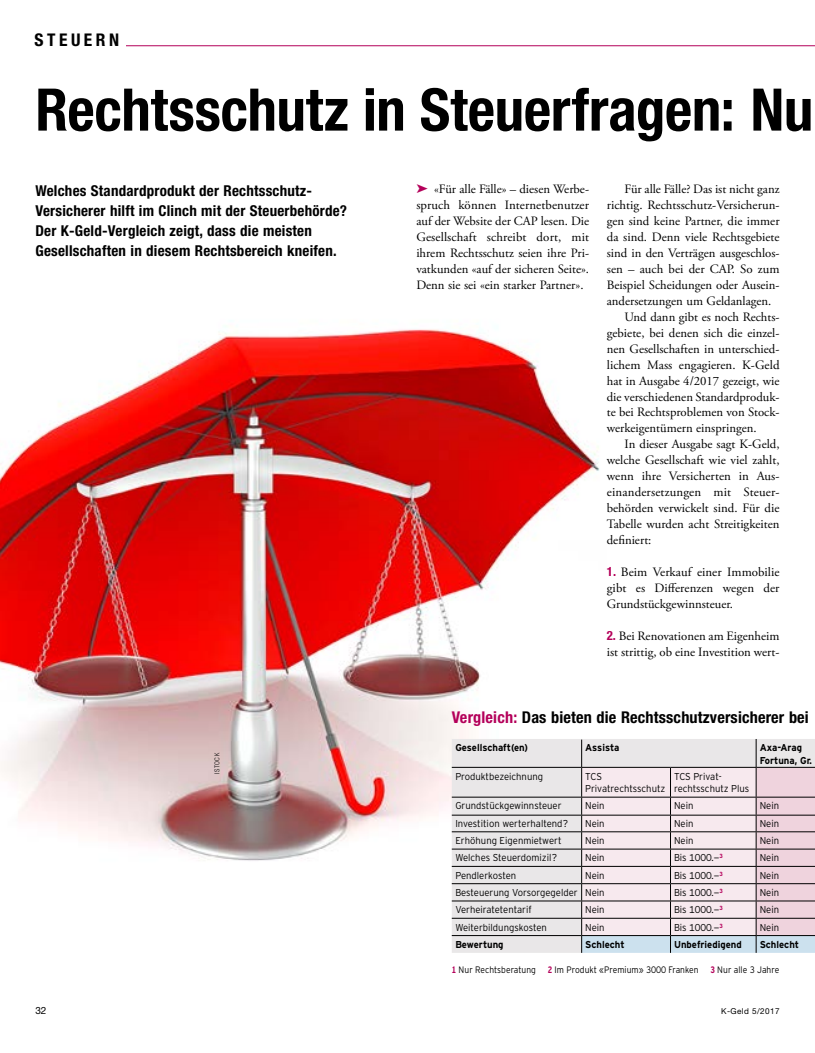
<style>
.page{position:relative;width:815px;height:1053px;background:#fff}
.page>*{position:absolute;margin:0;border:0;box-sizing:border-box;transform-origin:0 0}
.t1{font:700 condensed 58.75px "Helvetica Neue LT Std";letter-spacing:-.005em;color:#000}
.t2{font:700 condensed 17.5px "Helvetica Neue LT Std";letter-spacing:.2em;color:#000}
.t3{font:700 condensed 16.25px "Helvetica Neue LT Std";letter-spacing:.01em;color:#000}
.t4{font:700 condensed 15px/20px "Helvetica Neue LT Std";letter-spacing:.015em;color:#000}
.t5{font:12.75px/16px "Adobe Garamond Pro";color:#000;text-align:justify}
.t6{font:300 10px/12.5px "Interstate Konsum";color:#000}
.t7{font:700 10px/12.5px "Interstate Konsum";color:#000}
.t8{font:10px "Helvetica Neue LT Std";color:#000}
.t9{font:300 9.38px "Interstate Konsum";letter-spacing:.005em;color:#000;scale:.95 1}
.t10{font:8.12px "Helvetica Neue LT Std";letter-spacing:.05em;color:#000}
.t11{font:300 condensed 6.88px "Helvetica Neue LT Std";letter-spacing:.09em;color:#000}
.s1{font-family:"Zipp Dummbazz";color:#b4005a}
.s2{font-family:"Helvetica Neue LT Std";font-weight:700;font-stretch:condensed;color:#b4005a}
.s3{color:#b4005a}
.s4{font-weight:700;font-stretch:condensed;color:#b4005a}
</style>
<div class="page">
<img style="left:0;top:329px;width:600px;height:590px">
<hr style="left:53px;top:45px;width:762px;height:1px;background:#b4005a">
<div style="left:35px;top:34px;width:91px;height:17px;background:#fff"></div>
<div style="left:452px;top:739px;width:129px;height:213px;background:#e9e7e8"></div>
<hr style="left:452px;top:767px;width:130px;height:1px;background:#000">
<hr style="left:452px;top:796px;width:130px;height:1px;background:#000">
<hr style="left:452px;top:814px;width:130px;height:1px;background:#000">
<hr style="left:452px;top:831px;width:130px;height:1px;background:#000">
<hr style="left:452px;top:848px;width:130px;height:1px;background:#000">
<hr style="left:452px;top:865px;width:130px;height:1px;background:#000">
<hr style="left:452px;top:883px;width:130px;height:1px;background:#000">
<hr style="left:452px;top:900px;width:130px;height:1px;background:#000">
<hr style="left:452px;top:917px;width:130px;height:1px;background:#000">
<hr style="left:452px;top:935px;width:130px;height:1px;background:#000">
<svg style="left:581px;top:739px;width:234px;height:213px;background:#ddd2d8"></svg>
<h2 class="t2" style="left:35px;top:29px;width:86px">STEUERN</h2>
<h1 class="t1" style="left:35px;top:74px;width:779px">Rechtsschutz in Steuerfragen: Nu</h1>
<p class="t4" style="left:35px;top:180px;width:313px">Welches Standardprodukt der Rechtsschutz-Versicherer hilft im Clinch mit der Steuerbehörde?<br>Der K-Geld-Vergleich zeigt, dass die meisten Gesellschaften in diesem Rechtsbereich kneifen.</p>
<p class="t5" style="left:416px;top:182px;width:174px"><span class="s1">‰</span> «Für alle Fälle» – diesen Werbe&shy;spruch können Internetbenutzer auf der Website der CAP lesen. Die Gesellschaft schreibt dort, mit ihrem Rechtsschutz seien ihre Pri&shy;vatkunden «auf der sicheren Seite».<br>Denn sie sei «ein starker Partner».</p>
<p class="t5" style="left:625px;top:182px;width:157px">Für alle Fälle? Das ist nicht ganz</p>
<p class="t5" style="left:607px;top:197px;width:174px">richtig. Rechtsschutz-Versicherun-</p>
<p class="t5" style="left:607px;top:213px;width:174px">gen sind keine Partner, die immer</p>
<p class="t5" style="left:607px;top:229px;width:174px">da sind. Denn viele Rechtsgebiete</p>
<p class="t5" style="left:607px;top:245px;width:174px">sind in den Verträgen ausgeschlos-</p>
<p class="t5" style="left:607px;top:261px;width:174px">sen – auch bei der CAP. So zum</p>
<p class="t5" style="left:607px;top:277px;width:174px">Beispiel Scheidungen oder Ausein-</p>
<p class="t5" style="left:607px;top:293px;width:166px">andersetzungen um Geldanlagen.</p>
<p class="t5" style="left:625px;top:309px;width:157px">Und dann gibt es noch Rechts-</p>
<p class="t5" style="left:607px;top:325px;width:174px">gebiete, bei denen sich die einzel-</p>
<p class="t5" style="left:607px;top:341px;width:174px">nen Gesellschaften in unterschied-</p>
<p class="t5" style="left:607px;top:357px;width:174px">lichem Mass engagieren. K-Geld</p>
<p class="t5" style="left:607px;top:373px;width:174px">hat in Ausgabe 4/2017 gezeigt, wie</p>
<p class="t5" style="left:607px;top:389px;width:174px">die verschiedenen Standardproduk-</p>
<p class="t5" style="left:607px;top:405px;width:174px">te bei Rechtsproblemen von Stock-</p>
<p class="t5" style="left:607px;top:421px;width:151px">werkeigentümern einspringen.</p>
<p class="t5" style="left:625px;top:437px;width:157px">In dieser Ausgabe sagt K-Geld,</p>
<p class="t5" style="left:607px;top:452px;width:174px">welche Gesellschaft wie viel zahlt,</p>
<p class="t5" style="left:607px;top:468px;width:173px">wenn ihre Versicherten in Aus-</p>
<p class="t5" style="left:607px;top:484px;width:173px">einandersetzungen mit Steuer-</p>
<p class="t5" style="left:607px;top:500px;width:174px">behörden verwickelt sind. Für die</p>
<p class="t5" style="left:607px;top:516px;width:174px">Tabelle wurden acht Streitigkeiten</p>
<p class="t5" style="left:607px;top:532px;width:46px">definiert:</p>
<p class="t5" style="left:607px;top:564px;width:174px"><span class="s2">1.</span> Beim Verkauf einer Immobilie gibt es Differenzen wegen der Grundstückgewinnsteuer.</p>
<p class="t5" style="left:607px;top:628px;width:174px"><span class="s2">2.</span> Bei Renovationen am Eigenheim ist strittig, ob eine Investition wert-</p>
<p class="t11" style="left:213px;top:774px;width:23px;rotate:-90deg">ISTOCK</p>
<p class="t3" style="left:452px;top:707px;width:359px"><span class="s3">Vergleich:</span> Das bieten die Rechtsschutzversicherer bei</p>
<p class="t7" style="left:455px;top:741px;width:74px">Gesellschaft(en)</p>
<p class="t7" style="left:585px;top:741px;width:36px">Assista</p>
<p class="t7" style="left:760px;top:741px;width:54px">Axa-Arag<br>Fortuna, Gr.</p>
<p class="t6" style="left:455px;top:769px;width:89px">Produktbezeichnung</p>
<p class="t6" style="left:585px;top:769px;width:82px">TCS<br>Privatrechtsschutz</p>
<p class="t6" style="left:674px;top:769px;width:77px">TCS Privat&shy;rechtsschutz Plus</p>
<p class="t6" style="left:455px;top:799px;width:108px">Grundstückgewinnsteuer</p>
<p class="t6" style="left:585px;top:799px;width:21px">Nein</p>
<p class="t6" style="left:674px;top:799px;width:21px">Nein</p>
<p class="t6" style="left:760px;top:799px;width:21px">Nein</p>
<p class="t6" style="left:455px;top:817px;width:115px">Investition werterhaltend?</p>
<p class="t6" style="left:585px;top:817px;width:21px">Nein</p>
<p class="t6" style="left:674px;top:817px;width:21px">Nein</p>
<p class="t6" style="left:760px;top:817px;width:21px">Nein</p>
<p class="t6" style="left:455px;top:834px;width:108px">Erhöhung Eigenmietwert</p>
<p class="t6" style="left:585px;top:834px;width:21px">Nein</p>
<p class="t6" style="left:674px;top:834px;width:21px">Nein</p>
<p class="t6" style="left:760px;top:834px;width:21px">Nein</p>
<p class="t6" style="left:455px;top:851px;width:103px">Welches Steuerdomizil?</p>
<p class="t6" style="left:585px;top:851px;width:21px">Nein</p>
<p class="t6" style="left:674px;top:851px;width:50px">Bis 1000.–<sup>3</sup></p>
<p class="t6" style="left:760px;top:851px;width:21px">Nein</p>
<p class="t6" style="left:455px;top:868px;width:62px">Pendlerkosten</p>
<p class="t6" style="left:585px;top:868px;width:21px">Nein</p>
<p class="t6" style="left:674px;top:868px;width:50px">Bis 1000.–<sup>3</sup></p>
<p class="t6" style="left:760px;top:868px;width:21px">Nein</p>
<p class="t6" style="left:455px;top:886px;width:151px">Besteuerung Vorsorgegelder Nein</p>
<p class="t6" style="left:674px;top:886px;width:50px">Bis 1000.–<sup>3</sup></p>
<p class="t6" style="left:760px;top:886px;width:21px">Nein</p>
<p class="t6" style="left:455px;top:903px;width:78px">Verheiratetentarif</p>
<p class="t6" style="left:585px;top:903px;width:21px">Nein</p>
<p class="t6" style="left:674px;top:903px;width:50px">Bis 1000.–<sup>3</sup></p>
<p class="t6" style="left:760px;top:903px;width:21px">Nein</p>
<p class="t6" style="left:455px;top:920px;width:93px">Weiterbildungskosten</p>
<p class="t6" style="left:585px;top:920px;width:21px">Nein</p>
<p class="t6" style="left:674px;top:920px;width:50px">Bis 1000.–<sup>3</sup></p>
<p class="t6" style="left:760px;top:920px;width:21px">Nein</p>
<p class="t7" style="left:455px;top:937px;width:50px">Bewertung</p>
<p class="t7" style="left:585px;top:937px;width:41px">Schlecht</p>
<p class="t7" style="left:674px;top:937px;width:69px">Unbefriedigend</p>
<p class="t7" style="left:760px;top:937px;width:41px">Schlecht</p>
<p class="t9" style="left:452px;top:964px;width:90px"><span class="s4">1</span> Nur Rechtsberatung</p>
<p class="t9" style="left:548px;top:964px;width:160px"><span class="s4">2</span> Im Produkt «Premium» 3000 Franken</p>
<p class="t9" style="left:710px;top:964px;width:74px"><span class="s4">3</span> Nur alle 3 Jahre</p>
<p class="t8" style="left:35px;top:1004px;width:13px">32</p>
<p class="t10" style="left:721px;top:1006px;width:60px">K-Geld 5/2017</p>
</div>
